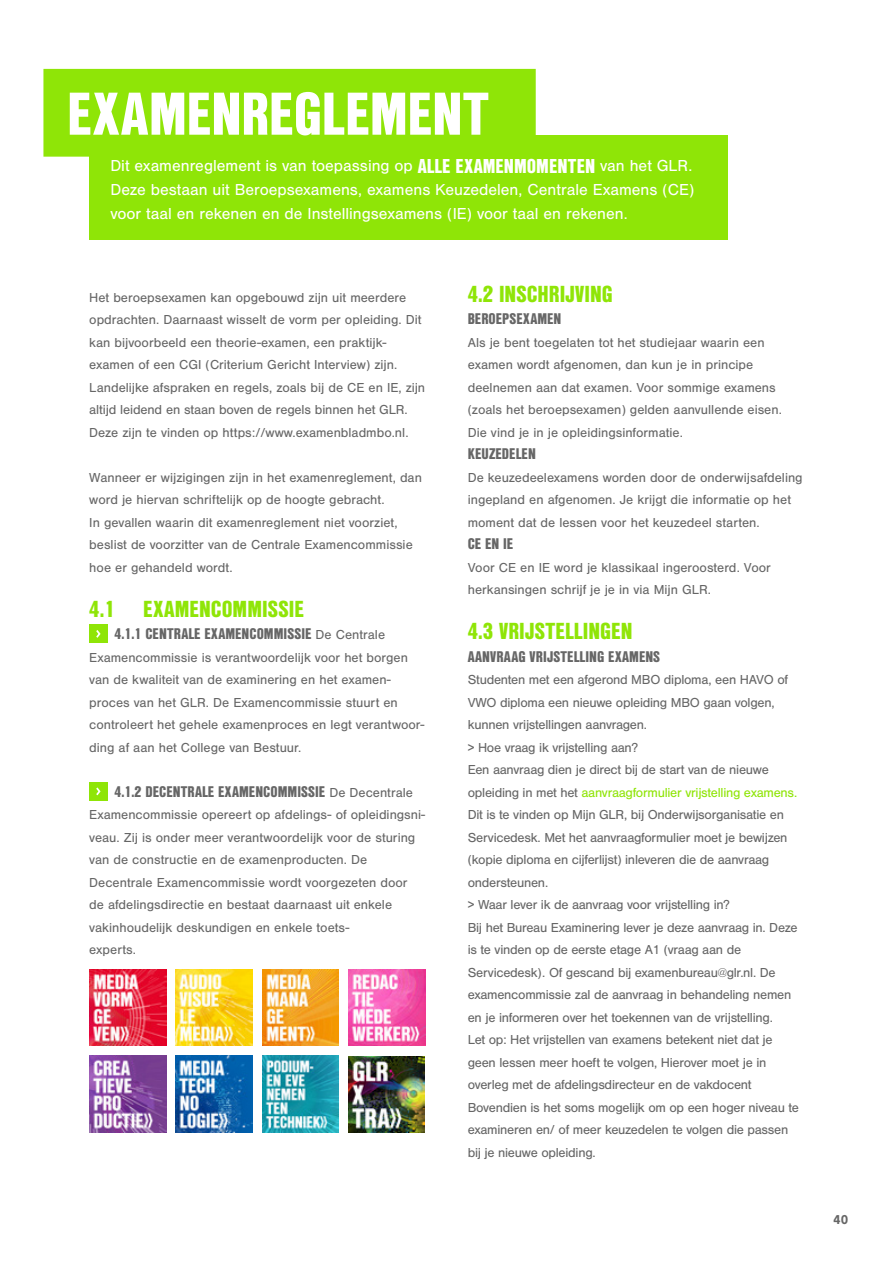
<style>
.page{position:relative;width:893px;height:1263px;background:#fff}
.page>*{position:absolute;margin:0;border:0;box-sizing:border-box;transform-origin:0 0}
.t1{font:900 58.5px "Nimbus San Con L";letter-spacing:-.005em;color:#fff}
.t2{font:900 22.5px "Nimbus San Con L";color:#8fe507}
.t3{font:16.5px/24px "Nimbus San";color:#fff;text-align:justify}
.t4{font:900 15px "Nimbus San Con L";color:#666}
.t5{font:13.5px/22.5px "Nimbus San";color:#666}
.t6{font:13.5px/22.5px "Nimbus San";letter-spacing:-.02em;color:#666}
.t7{font:700 13.5px "Nimbus San";color:#666}
.s1{font-family:"Nimbus San Con L";font-weight:900;font-size:19.5px}
.s2{font-family:"Nimbus San";font-weight:400;font-size:13.5px}
.s3{color:#8fe507}
</style>
<div class="page">
<div style="left:89px;top:135px;width:638px;height:105px;background:#8fe507"></div>
<div style="left:43px;top:69px;width:493px;height:88px;background:#8fe507"></div>
<div style="left:89px;top:625px;width:18px;height:18px;background:#8fe507"></div>
<svg style="left:96px;top:630px;width:5px;height:8px"></svg>
<div style="left:89px;top:782px;width:18px;height:18px;background:#8fe507"></div>
<svg style="left:96px;top:787px;width:5px;height:8px"></svg>
<img style="left:176px;top:969px;width:77px;height:77px">
<img style="left:262px;top:969px;width:77px;height:77px">
<img style="left:348px;top:969px;width:77px;height:77px">
<img style="left:90px;top:1056px;width:76px;height:77px">
<img style="left:90px;top:969px;width:76px;height:77px">
<img style="left:176px;top:1056px;width:77px;height:77px">
<img style="left:262px;top:1056px;width:77px;height:77px">
<img style="left:348px;top:1056px;width:77px;height:76px">
<h1 class="t1" style="left:67px;top:70px;width:423px">EXAMENREGLEMENT</h1>
<p class="t3" style="left:110px;top:154px;width:585px">Dit examenreglement is van toepassing op <span class="s1">ALLE EXAMENMOMENTEN</span> van het GLR.<br>Deze bestaan uit Beroepsexamens, examens Keuzedelen, Centrale Examens (CE) voor taal en rekenen en de Instellingsexamens (IE) voor taal en rekenen.</p>
<p class="t5" style="left:89px;top:286px;width:337px">Het beroepsexamen kan opgebouwd zijn uit meerdere opdrachten. Daarnaast wisselt de vorm per opleiding. Dit kan bijvoorbeeld een theorie-examen, een praktijk&shy;examen of een CGI (Criterium Gericht Interview) zijn.<br>Landelijke afspraken en regels, zoals bij de CE en IE, zijn altijd leidend en staan boven de regels binnen het GLR.<br>Deze zijn te vinden op https://www.examenbladmbo.nl.</p>
<p class="t5" style="left:89px;top:466px;width:334px">Wanneer er wijzigingen zijn in het examenreglement, dan word je hiervan schriftelijk op de hoogte gebracht.<br>In gevallen waarin dit examenreglement niet voorziet, beslist de voorzitter van de Centrale Examencommissie hoe er gehandeld wordt.</p>
<h2 class="t2" style="left:89px;top:591px;width:27px">4.1</h2>
<h2 class="t2" style="left:143px;top:591px;width:162px">EXAMENCOMMISSIE</h2>
<p class="t4" style="left:114px;top:622px;width:272px">4.1.1 CENTRALE EXAMENCOMMISSIE <span class="s2">De Centrale</span></p>
<p class="t5" style="left:89px;top:646px;width:337px">Examencommissie is verantwoordelijk voor het borgen van de kwaliteit van de examinering en het examen&shy;proces van het GLR. De Examencommissie stuurt en controleert het gehele examenproces en legt verantwoor&shy;ding af aan het College van Bestuur.</p>
<p class="t4" style="left:114px;top:780px;width:300px">4.1.2 DECENTRALE EXAMENCOMMISSIE <span class="s2">De Decentrale</span></p>
<p class="t5" style="left:89px;top:804px;width:337px">Examencommissie opereert op afdelings- of opleidingsni&shy;veau. Zij is onder meer verantwoordelijk voor de sturing van de constructie en de examenproducten. De Decentrale Examencommissie wordt voorgezeten door de afdelingsdirectie en bestaat daarnaast uit enkele vakinhoudelijk deskundigen en enkele toets-<br>experts.</p>
<h2 class="t2" style="left:468px;top:276px;width:147px">4.2 INSCHRIJVING</h2>
<p class="t4" style="left:468px;top:307px;width:95px">BEROEPSEXAMEN</p>
<p class="t5" style="left:468px;top:331px;width:316px">Als je bent toegelaten tot het studiejaar waarin een examen wordt afgenomen, dan kun je in principe deelnemen aan dat examen. Voor sommige examens (zoals het beroepsexamen) gelden aanvullende eisen.<br>Die vind je in je opleidingsinformatie.</p>
<p class="t4" style="left:468px;top:442px;width:70px">KEUZEDELEN</p>
<p class="t5" style="left:468px;top:466px;width:336px">De keuzedeelexamens worden door de onderwijsafdeling ingepland en afgenomen. Je krijgt die informatie op het moment dat de lessen voor het keuzedeel starten.</p>
<p class="t4" style="left:468px;top:532px;width:47px">CE EN IE</p>
<p class="t5" style="left:468px;top:556px;width:305px">Voor CE en IE word je klassikaal ingeroosterd. Voor herkansingen schrijf je je in via Mijn GLR.</p>
<h2 class="t2" style="left:468px;top:614px;width:166px">4.3 VRIJSTELLINGEN</h2>
<p class="t4" style="left:468px;top:645px;width:194px">AANVRAAG VRIJSTELLING EXAMENS</p>
<p class="t6" style="left:468px;top:668px;width:333px">Studenten met een afgerond MBO diploma, een HAVO of VWO diploma een nieuwe opleiding MBO gaan volgen, kunnen vrijstellingen aanvragen.<br>&gt; Hoe vraag ik vrijstelling aan?<br>Een aanvraag dien je direct bij de start van de nieuwe opleiding in met het <span class="s3">aanvraagformulier vrijstelling examens.<br></span>Dit is te vinden op Mijn GLR, bij Onderwijsorganisatie en Servicedesk. Met het aanvraagformulier moet je bewijzen (kopie diploma en cijferlijst) inleveren die de aanvraag ondersteunen.<br>&gt; Waar lever ik de aanvraag voor vrijstelling in?<br>Bij het Bureau Examinering lever je deze aanvraag in. Deze is te vinden op de eerste etage A1 (vraag aan de Servicedesk). Of gescand bij examenbureau@glr.nl. De examencommissie zal de aanvraag in behandeling nemen en je informeren over het toekennen van de vrijstelling.<br>Let op: Het vrijstellen van examens betekent niet dat je geen lessen meer hoeft te volgen, Hierover moet je in overleg met de afdelingsdirecteur en de vakdocent Bovendien is het soms mogelijk om op een hoger niveau te examineren en/ of meer keuzedelen te volgen die passen bij je nieuwe opleiding.</p>
<p class="t7" style="left:833px;top:1212px;width:17px">40</p>
</div>
